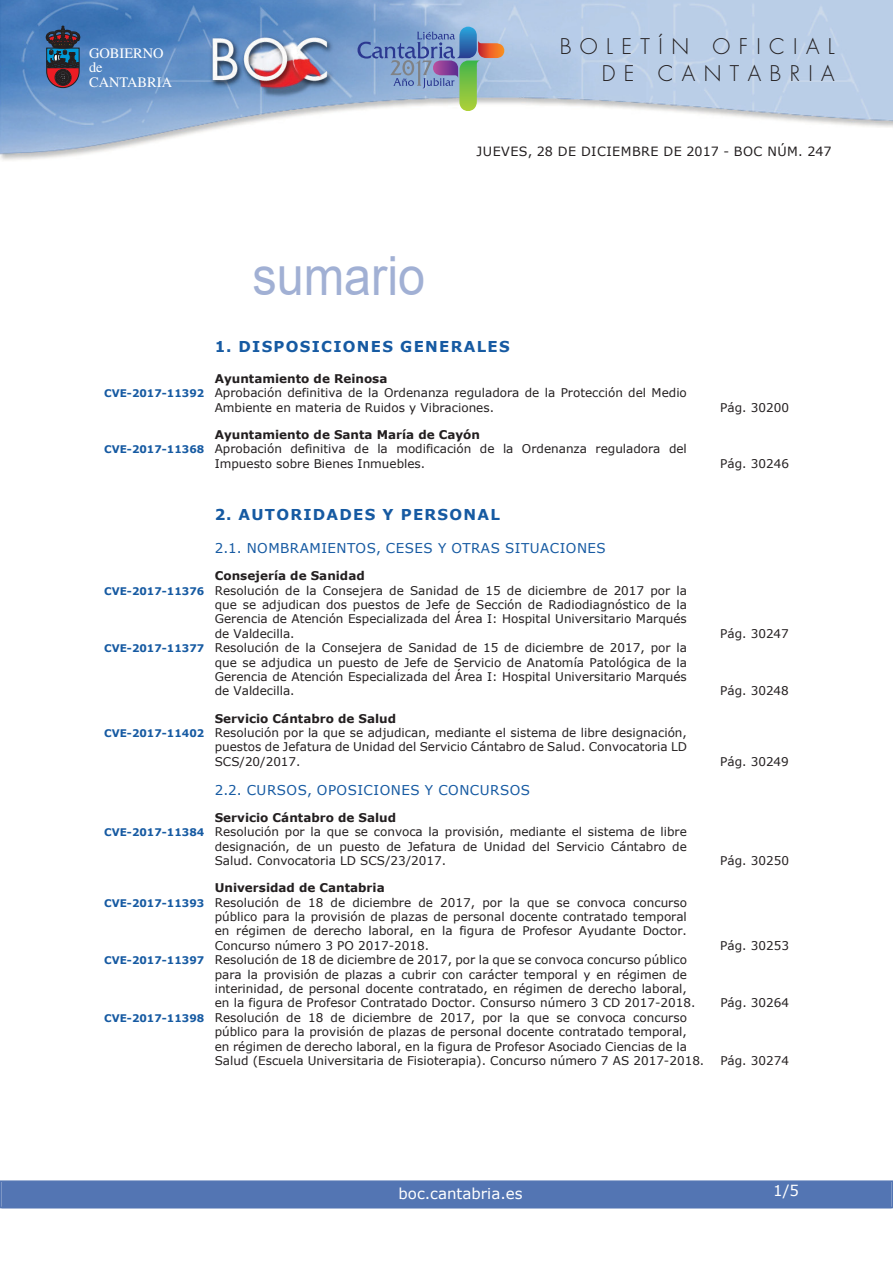
<style>
.page{position:relative;width:893px;height:1263px;background:#fff}
.page>*{position:absolute;margin:0;border:0;box-sizing:border-box;transform-origin:0 0}
.t1{font:54px "Arial";color:#a1b0d4;scale:.9 1}
.t2{font:300 21px/27px "Futura";letter-spacing:.4em;color:#231f20;text-align:right}
.t3{font:700 15px "Verdana";letter-spacing:.085em;color:#165aa2}
.t4{font:15px "Verdana";color:#fff}
.t5{font:14.4px/14.5px "Times";color:#fff}
.t6{font:13.5px "Verdana";letter-spacing:.035em;color:#165aa2}
.t7{font:12.75px "Verdana";letter-spacing:.035em;color:#231f20}
.t8{font:12px/14.4px "Verdana";color:#231f20}
.t9{font:700 12px "Verdana";color:#231f20}
.s1{font-weight:700;font-size:10.5px;color:#165aa2}
</style>
<div class="page">
<img style="left:0;top:0;width:893px;height:161px">
<svg style="left:46px;top:26px;width:34px;height:62px;background:#474054"></svg>
<svg style="left:357px;top:27px;width:148px;height:85px;background:#93a9c1"></svg>
<div style="left:2px;top:1181px;width:889px;height:27px;background:#5375b3"></div>
<div style="left:0;top:1180px;width:893px;height:28px;border:2px solid #5375b3"></div>
<p class="t5" style="left:89px;top:47px;width:85px">GOBIERNO de<br>CANTABRIA</p>
<h1 class="t1" style="left:252px;top:246px;width:194px">sumario</h1>
<h2 class="t2" style="left:560px;top:35px;width:277px">BOLETÍN OFICIAL<br>DE CANTABRIA</h2>
<p class="t7" style="left:477px;top:143px;width:356px">JUEVES, 28 DE DICIEMBRE DE 2017 - BOC NÚM. 247</p>
<p class="t3" style="left:215px;top:337px;width:296px">1. DISPOSICIONES GENERALES</p>
<p class="t9" style="left:215px;top:371px;width:174px">Ayuntamiento de Reinosa</p>
<p class="t8" style="left:104px;top:385px;width:584px"><span class="s1">CVE-2017-11392</span> Aprobación definitiva de la Ordenanza reguladora de la Protección del Medio</p>
<p class="t8" style="left:215px;top:400px;width:281px">Ambiente en materia de Ruidos y Vibraciones.</p>
<p class="t8" style="left:720px;top:400px;width:70px">Pág. 30200</p>
<p class="t9" style="left:215px;top:427px;width:267px">Ayuntamiento de Santa María de Cayón</p>
<p class="t8" style="left:104px;top:441px;width:584px"><span class="s1">CVE-2017-11368</span> Aprobación definitiva de la modificación de la Ordenanza reguladora del</p>
<p class="t8" style="left:215px;top:456px;width:212px">Impuesto sobre Bienes Inmuebles.</p>
<p class="t8" style="left:720px;top:456px;width:70px">Pág. 30246</p>
<p class="t3" style="left:215px;top:505px;width:287px">2. AUTORIDADES Y PERSONAL</p>
<p class="t6" style="left:215px;top:539px;width:392px">2.1. NOMBRAMIENTOS, CESES Y OTRAS SITUACIONES</p>
<p class="t9" style="left:215px;top:568px;width:151px">Consejería de Sanidad</p>
<p class="t8" style="left:104px;top:583px;width:584px"><span class="s1">CVE-2017-11376</span> Resolución de la Consejera de Sanidad de 15 de diciembre de 2017 por la</p>
<p class="t8" style="left:215px;top:597px;width:474px">que se adjudican dos puestos de Jefe de Sección de Radiodiagnóstico de la</p>
<p class="t8" style="left:215px;top:611px;width:474px">Gerencia de Atención Especializada del Área I: Hospital Universitario Marqués</p>
<p class="t8" style="left:215px;top:626px;width:81px">de Valdecilla.</p>
<p class="t8" style="left:720px;top:626px;width:70px">Pág. 30247</p>
<p class="t8" style="left:215px;top:640px;width:474px;text-align:justify;text-indent:-111px"><span class="s1">CVE-2017-11377</span> Resolución de la Consejera de Sanidad de 15 de diciembre de 2017, por la que se adjudica un puesto de Jefe de Servicio de Anatomía Patológica de la Gerencia de Atención Especializada del Área I: Hospital Universitario Marqués de Valdecilla.</p>
<p class="t8" style="left:720px;top:683px;width:70px">Pág. 30248</p>
<p class="t9" style="left:215px;top:710px;width:183px">Servicio Cántabro de Salud</p>
<p class="t8" style="left:104px;top:725px;width:584px"><span class="s1">CVE-2017-11402</span> Resolución por la que se adjudican, mediante el sistema de libre designación,</p>
<p class="t8" style="left:215px;top:739px;width:474px">puestos de Jefatura de Unidad del Servicio Cántabro de Salud. Convocatoria LD</p>
<p class="t8" style="left:215px;top:754px;width:87px">SCS/20/2017.</p>
<p class="t8" style="left:720px;top:754px;width:70px">Pág. 30249</p>
<p class="t6" style="left:215px;top:781px;width:317px">2.2. CURSOS, OPOSICIONES Y CONCURSOS</p>
<p class="t9" style="left:215px;top:810px;width:183px">Servicio Cántabro de Salud</p>
<p class="t8" style="left:104px;top:824px;width:584px"><span class="s1">CVE-2017-11384</span> Resolución por la que se convoca la provisión, mediante el sistema de libre</p>
<p class="t8" style="left:215px;top:839px;width:474px">designación, de un puesto de Jefatura de Unidad del Servicio Cántabro de</p>
<p class="t8" style="left:215px;top:853px;width:233px">Salud. Convocatoria LD SCS/23/2017.</p>
<p class="t8" style="left:720px;top:853px;width:70px">Pág. 30250</p>
<p class="t9" style="left:215px;top:880px;width:171px">Universidad de Cantabria</p>
<p class="t8" style="left:104px;top:895px;width:584px"><span class="s1">CVE-2017-11393</span> Resolución de 18 de diciembre de 2017, por la que se convoca concurso</p>
<p class="t8" style="left:215px;top:909px;width:474px">público para la provisión de plazas de personal docente contratado temporal</p>
<p class="t8" style="left:215px;top:923px;width:474px">en régimen de derecho laboral, en la figura de Profesor Ayudante Doctor.</p>
<p class="t8" style="left:215px;top:938px;width:216px">Concurso número 3 PO 2017-2018.</p>
<p class="t8" style="left:720px;top:938px;width:70px">Pág. 30253</p>
<p class="t8" style="left:215px;top:952px;width:482px;text-indent:-111px"><span class="s1">CVE-2017-11397</span> Resolución de 18 de diciembre de 2017, por la que se convoca concurso público para la provisión de plazas a cubrir con carácter temporal y en régimen de interinidad, de personal docente contratado, en régimen de derecho laboral, en la figura de Profesor Contratado Doctor. Consurso número 3 CD 2017-2018.</p>
<p class="t8" style="left:720px;top:995px;width:70px">Pág. 30264</p>
<p class="t8" style="left:215px;top:1010px;width:491px;text-indent:-111px"><span class="s1">CVE-2017-11398</span> Resolución de 18 de diciembre de 2017, por la que se convoca concurso público para la provisión de plazas de personal docente contratado temporal, en régimen de derecho laboral, en la figura de Profesor Asociado Ciencias de la Salud (Escuela Universitaria de Fisioterapia). Concurso número 7 AS 2017-2018.</p>
<p class="t8" style="left:720px;top:1053px;width:70px">Pág. 30274</p>
<p class="t4" style="left:398px;top:1184px;width:126px">boc.cantabria.es</p>
<p class="t4" style="left:773px;top:1181px;width:27px">1/5</p>
</div>
